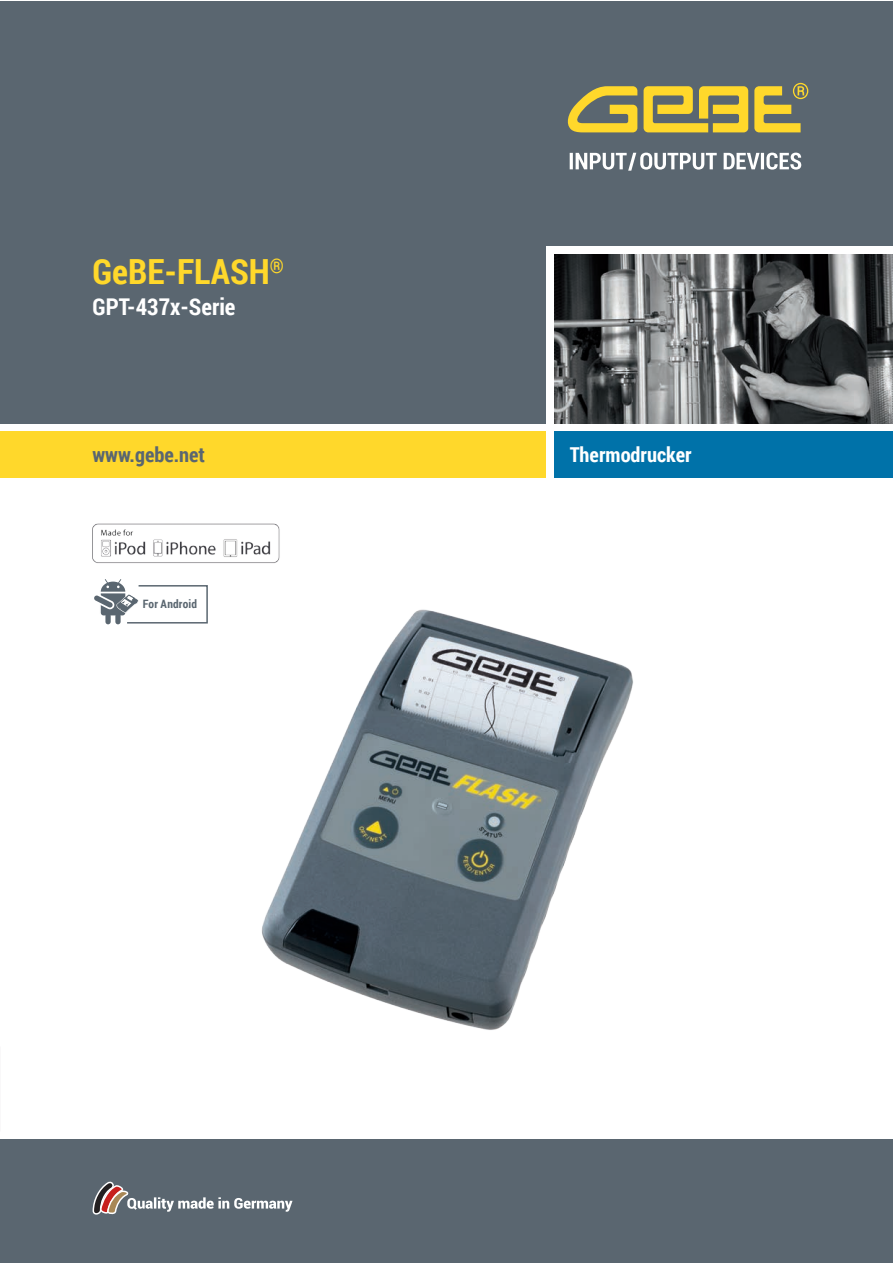
<style>
.page{position:relative;width:893px;height:1263px;background:#fff}
.page>*{position:absolute;margin:0;border:0;box-sizing:border-box;transform-origin:0 0}
.t1{font:700 34.65px "Roboto Condensed";color:#ffd82b}
.t2{font:700 23.1px "Roboto Condensed";color:#fff}
.t3{font:700 20.55px "Roboto Condensed";color:#fff}
.t4{font:700 20.55px "Roboto Condensed";color:#5a6670}
.t5{font:700 11.55px "Roboto Condensed";letter-spacing:.015em;color:#5a6670}
</style>
<div class="page">
<div style="left:0;top:1139px;width:892px;height:124px;background:#5a6670"></div>
<div style="left:0;top:1px;width:892px;height:422px;background:#5a6670"></div>
<div style="left:0;top:431px;width:892px;height:46px;background:#ffd82b"></div>
<div style="left:547px;top:246px;width:345px;height:239px;background:#fff"></div>
<img style="left:554px;top:254px;width:338px;height:169px">
<div style="left:554px;top:431px;width:338px;height:46px;background:#0072a9"></div>
<svg style="left:570px;top:153px;width:231px;height:18px"></svg>
<svg style="left:567px;top:83px;width:241px;height:49px"></svg>
<img style="left:261px;top:609px;width:372px;height:421px">
<img style="left:92px;top:523px;width:188px;height:40px">
<svg style="left:94px;top:579px;width:114px;height:45px"></svg>
<svg style="left:92px;top:1181px;width:201px;height:34px"></svg>
<h1 class="t1" style="left:92px;top:248px;width:193px">GeBE-FLASH<sup>®</sup></h1>
<p class="t2" style="left:92px;top:291px;width:145px">GPT-437x-Serie</p>
<p class="t4" style="left:92px;top:440px;width:114px">www.gebe.net</p>
<p class="t3" style="left:570px;top:440px;width:124px">Thermodrucker</p>
<p class="t5" style="left:143px;top:596px;width:56px">For Android</p>
</div>
